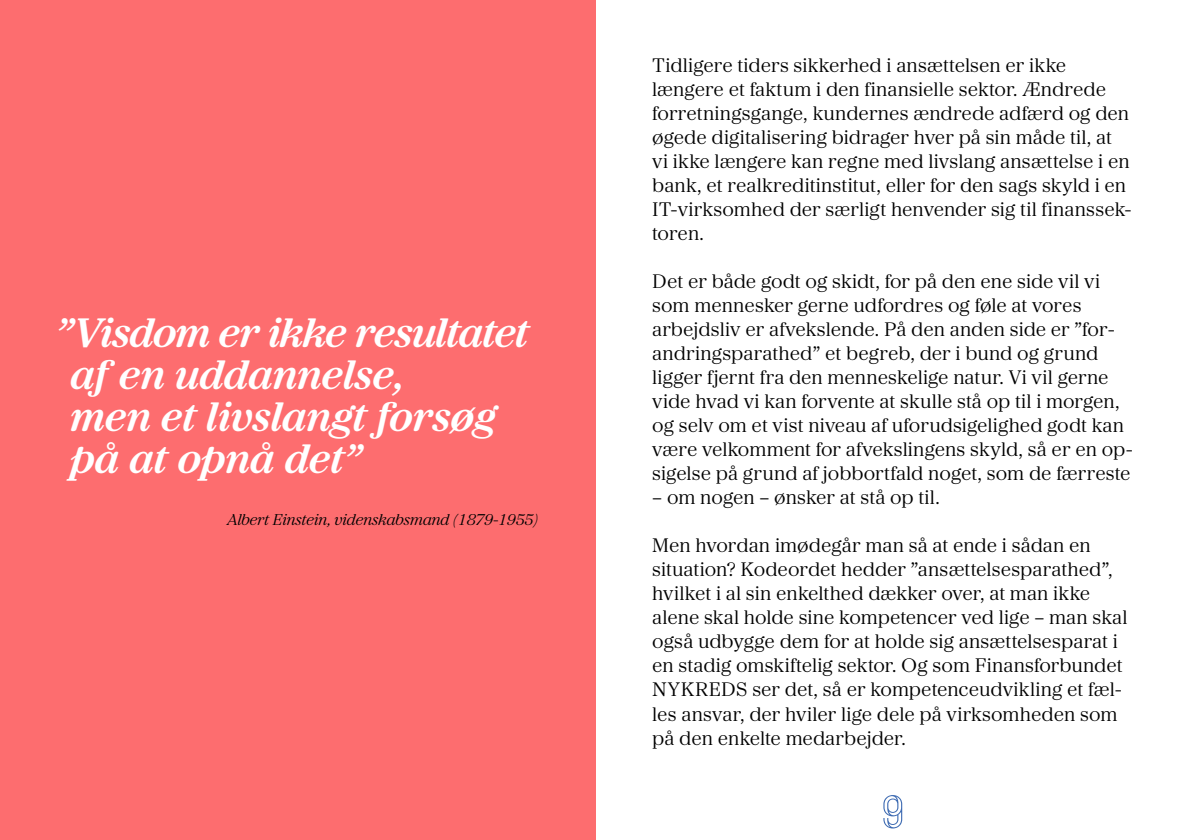
<style>
.page{position:relative;width:1191px;height:840px;background:#fff}
.page>*{position:absolute;margin:0;border:0;box-sizing:border-box;transform-origin:0 0}
.t1{font:italic 700 42px/42px "Italian Plate No 4 Expanded";letter-spacing:-.005em;color:#fff}
.t2{font:20px/24px "Italian Plate No 4 Expanded";color:#000}
.t3{font:italic 16px "Italian Plate No 4 Expanded";color:#000}
</style>
<div class="page">
<div style="left:0;top:0;width:595px;height:839px;background:#fd6d6f"></div>
<svg style="left:883px;top:795px;width:19px;height:33px"></svg>
<h1 class="t1" style="left:71px;top:311px;width:460px;text-indent:-14px">”Visdom er ikke resultatet af en uddannelse,<br>men et livslangt forsøg på at opnå det”</h1>
<p class="t3" style="left:227px;top:510px;width:313px">Albert Einstein, videnskabsmand (1879-1955)</p>
<p class="t2" style="left:652px;top:53px;width:481px">Tidligere tiders sikkerhed i ansættelsen er ikke længere et faktum i den finansielle sektor. Ændrede forretningsgange, kundernes ændrede adfærd og den øgede digitalisering bidrager hver på sin måde til, at vi ikke længere kan regne med livslang ansættelse i en bank, et realkreditinstitut, eller for den sags skyld i en IT-virksomhed der særligt henvender sig til finanssek&shy;toren.</p>
<p class="t2" style="left:652px;top:269px;width:482px">Det er både godt og skidt, for på den ene side vil vi som mennesker gerne udfordres og føle at vores arbejdsliv er afvekslende. På den anden side er ”for&shy;andringsparathed” et begreb, der i bund og grund ligger fjernt fra den menneskelige natur. Vi vil gerne vide hvad vi kan forvente at skulle stå op til i morgen, og selv om et vist niveau af uforudsigelighed godt kan være velkomment for afvekslingens skyld, så er en op&shy;sigelse på grund af jobbortfald noget, som de færreste</p>
<p class="t2" style="left:652px;top:485px;width:289px">– om nogen – ønsker at stå op til.</p>
<p class="t2" style="left:652px;top:533px;width:477px">Men hvordan imødegår man så at ende i sådan en situation? Kodeordet hedder ”ansættelsesparathed”, hvilket i al sin enkelthed dækker over, at man ikke alene skal holde sine kompetencer ved lige – man skal også udbygge dem for at holde sig ansættelsesparat i en stadig omskiftelig sektor. Og som Finansforbundet NYKREDS ser det, så er kompetenceudvikling et fæl&shy;les ansvar, der hviler lige dele på virksomheden som på den enkelte medarbejder.</p>
</div>
